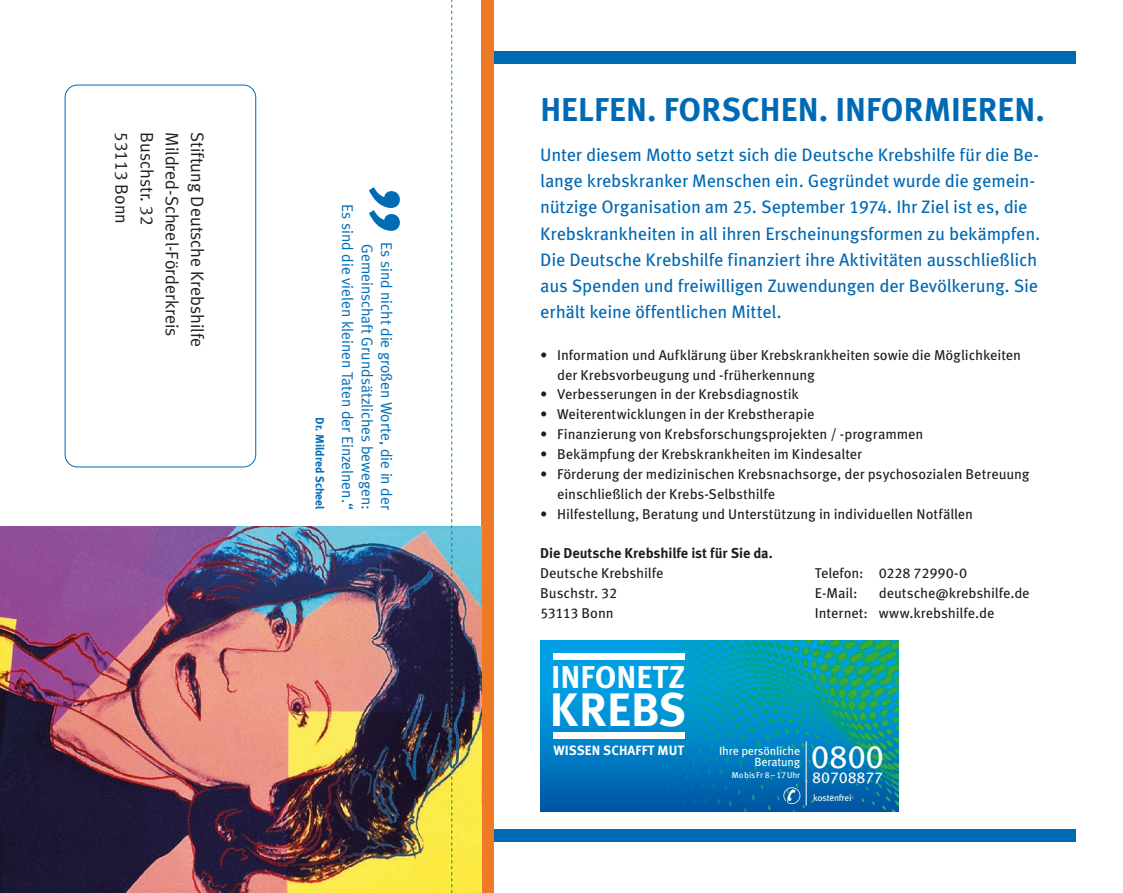
<style>
.page{position:relative;width:1123px;height:893px;background:#fff}
.page>*{position:absolute;margin:0;border:0;box-sizing:border-box;transform-origin:0 0}
.t1{font:italic 115.5px "Meta Plus Normal";color:#006cb6}
.t2{font:700 46.95px "Meta Pro";letter-spacing:.005em;color:#fff}
.U3-H1{font:700 33px "Meta Pro";letter-spacing:.005em;color:#0069b4}
.t3{font:32.7px "Meta Pro";color:#fff}
.t4{font:700 31.5px "Meta Pro";letter-spacing:.005em;color:#fff}
.U3-Einführungstext{font:18px/26.2px "Meta Pro";letter-spacing:-.01em;color:#0069b4}
.t5{font:18px "Meta Plus Normal";color:#231f20}
.t6{font:18px "Meta Plus Normal Caps";color:#231f20}
.t7{font:15.9px "Meta Pro";letter-spacing:-.01em;color:#fff}
.t8{font:15.6px/19.5px "Meta Plus Normal";color:#006cb6;text-align:right}
.Fließ_9_5_13_25_ohne_Einzug{font:14.25px/19.8px "Meta Pro";letter-spacing:-.005em;color:#1d1d1b}
.Fließ_9_5_13_25_ohne_Einzug-2{font:700 14.25px "Meta Pro";letter-spacing:-.005em;color:#1d1d1b}
.Fließ_9_5_13_25_ohne_Einzug-3{font:14.25px "Meta Pro";letter-spacing:-.03em;color:#1d1d1b}
.t9{font:700 13.5px "Meta Pro";letter-spacing:.005em;color:#fff}
.t10{font:11.85px/11.9px "Meta Pro";letter-spacing:-.015em;color:#fff;text-align:right}
.t11{font:700 11.7px "Meta Plus";color:#006cb6}
.t12{font:9.15px "Meta Pro";letter-spacing:-.02em;color:#fff}
.t13{font:8.55px "Meta Pro";letter-spacing:-.005em;color:#fff}
.s1{font-family:"Meta Plus Normal"}
.s2{font-family:"Meta Plus Normal Caps"}
</style>
<div class="page">
<div style="left:493px;top:829px;width:583px;height:13px;background:#0069b4"></div>
<div style="left:493px;top:51px;width:583px;height:13px;background:#0069b4"></div>
<div style="left:481px;top:0;width:12px;height:893px;background:#ef7a26"></div>
<img style="left:0;top:526px;width:481px;height:367px">
<div style="left:65px;top:85px;width:191px;height:382px;border:1px solid #006cb6;border-radius:12px"></div>
<svg style="left:451px;top:0;width:1px;height:893px"></svg>
<svg style="left:540px;top:640px;width:99px;height:171px;background:#0286cd"></svg>
<img style="left:639px;top:640px;width:259px;height:171px">
<div style="left:553px;top:654px;width:131px;height:6px;background:#fff"></div>
<div style="left:553px;top:732px;width:131px;height:6px;background:#fff"></div>
<hr style="left:805px;top:741px;width:1px;height:64px;background:#fff">
<svg style="left:783px;top:787px;width:17px;height:17px"></svg>
<p class="t6" style="left:132px;top:132px;width:93px;rotate:90deg">53113 <span class="s1">Bonn</span></p>
<p class="t5" style="left:157px;top:132px;width:95px;rotate:90deg">Buschstr. <span class="s2">32</span></p>
<p class="t5" style="left:182px;top:132px;width:206px;rotate:90deg">Mildred-Scheel-Förderkreis</p>
<p class="t5" style="left:208px;top:132px;width:217px;rotate:90deg">Stiftung Deutsche Krebshilfe</p>
<p class="t11" style="left:326px;top:417px;width:94px;rotate:90deg">Dr. Mildred Scheel</p>
<h1 class="t1" style="left:492px;top:189px;width:56px;rotate:90deg">„</h1>
<p class="t8" style="left:396px;top:204px;width:307px;rotate:90deg">Es sind nicht die großen Worte, die in der<br>Gemeinschaft Grundsätzliches bewegen:<br>Es sind die vielen kleinen Taten der Einzelnen.“</p>
<p class="U3-H1" style="left:540px;top:84px;width:506px">HELFEN. FORSCHEN. INFORMIEREN.</p>
<p class="U3-Einführungstext" style="left:540px;top:140px;width:501px">Unter diesem Motto setzt sich die Deutsche Krebshilfe für die Be&shy;lange krebskranker Menschen ein. Gegründet wurde die gemein&shy;nützige Organisation am 25. September 1974. Ihr Ziel ist es, die Krebskrankheiten in all ihren Erscheinungsformen zu bekämpfen.<br>Die Deutsche Krebshilfe finanziert ihre Aktivitäten ausschließlich aus Spenden und freiwilligen Zuwendungen der Bevölkerung. Sie erhält keine öffentlichen Mittel.</p>
<p class="Fließ_9_5_13_25_ohne_Einzug" style="left:557px;top:344px;width:465px;text-indent:-17px">• Information und Aufklärung über Krebskrankheiten sowie die Möglichkeiten der Krebsvorbeugung und -früherkennung</p>
<p class="Fließ_9_5_13_25_ohne_Einzug" style="left:540px;top:384px;width:260px">• Verbesserungen in der Krebsdiagnostik</p>
<p class="Fließ_9_5_13_25_ohne_Einzug" style="left:540px;top:404px;width:276px">• Weiterentwicklungen in der Krebstherapie</p>
<p class="Fließ_9_5_13_25_ohne_Einzug" style="left:540px;top:423px;width:384px">• Finanzierung von Krebsforschungsprojekten / -programmen</p>
<p class="Fließ_9_5_13_25_ohne_Einzug" style="left:540px;top:443px;width:323px">• Bekämpfung der Krebskrankheiten im Kindesalter</p>
<p class="Fließ_9_5_13_25_ohne_Einzug" style="left:557px;top:463px;width:474px;text-indent:-17px">• Förderung der medizinischen Krebsnachsorge, der psychosozialen Betreuung einschließlich der Krebs-Selbsthilfe</p>
<p class="Fließ_9_5_13_25_ohne_Einzug" style="left:540px;top:503px;width:434px">• Hilfestellung, Beratung und Unterstützung in individuellen Notfällen</p>
<p class="Fließ_9_5_13_25_ohne_Einzug-2" style="left:540px;top:542px;width:234px">Die Deutsche Krebshilfe ist für Sie da.</p>
<p class="Fließ_9_5_13_25_ohne_Einzug" style="left:540px;top:563px;width:125px">Deutsche Krebshilfe</p>
<p class="Fließ_9_5_13_25_ohne_Einzug" style="left:540px;top:582px;width:78px">Buschstr. 32</p>
<p class="Fließ_9_5_13_25_ohne_Einzug-3" style="left:540px;top:602px;width:75px">53113 Bonn</p>
<p class="Fließ_9_5_13_25_ohne_Einzug" style="left:815px;top:563px;width:154px">Telefon: 0228 72990-0</p>
<p class="Fließ_9_5_13_25_ohne_Einzug" style="left:815px;top:582px;width:44px">E-Mail:</p>
<p class="Fließ_9_5_13_25_ohne_Einzug" style="left:878px;top:582px;width:152px">deutsche@krebshilfe.de</p>
<p class="Fließ_9_5_13_25_ohne_Einzug" style="left:815px;top:602px;width:181px">Internet: www.krebshilfe.de</p>
<p class="t4" style="left:551px;top:652px;width:136px">INFONETZ</p>
<p class="t2" style="left:550px;top:673px;width:138px">KREBS</p>
<p class="t9" style="left:553px;top:739px;width:132px">WISSEN SCHAFFT MUT</p>
<p class="t10" style="left:719px;top:744px;width:83px">Ihre persönliche<br>Beratung</p>
<p class="t13" style="left:732px;top:769px;width:70px">MobisFr 8–17 Uhr</p>
<p class="t3" style="left:811px;top:731px;width:75px">0800</p>
<p class="t7" style="left:812px;top:765px;width:72px">80708877</p>
<p class="t12" style="left:813px;top:791px;width:40px">kostenfrei</p>
</div>
